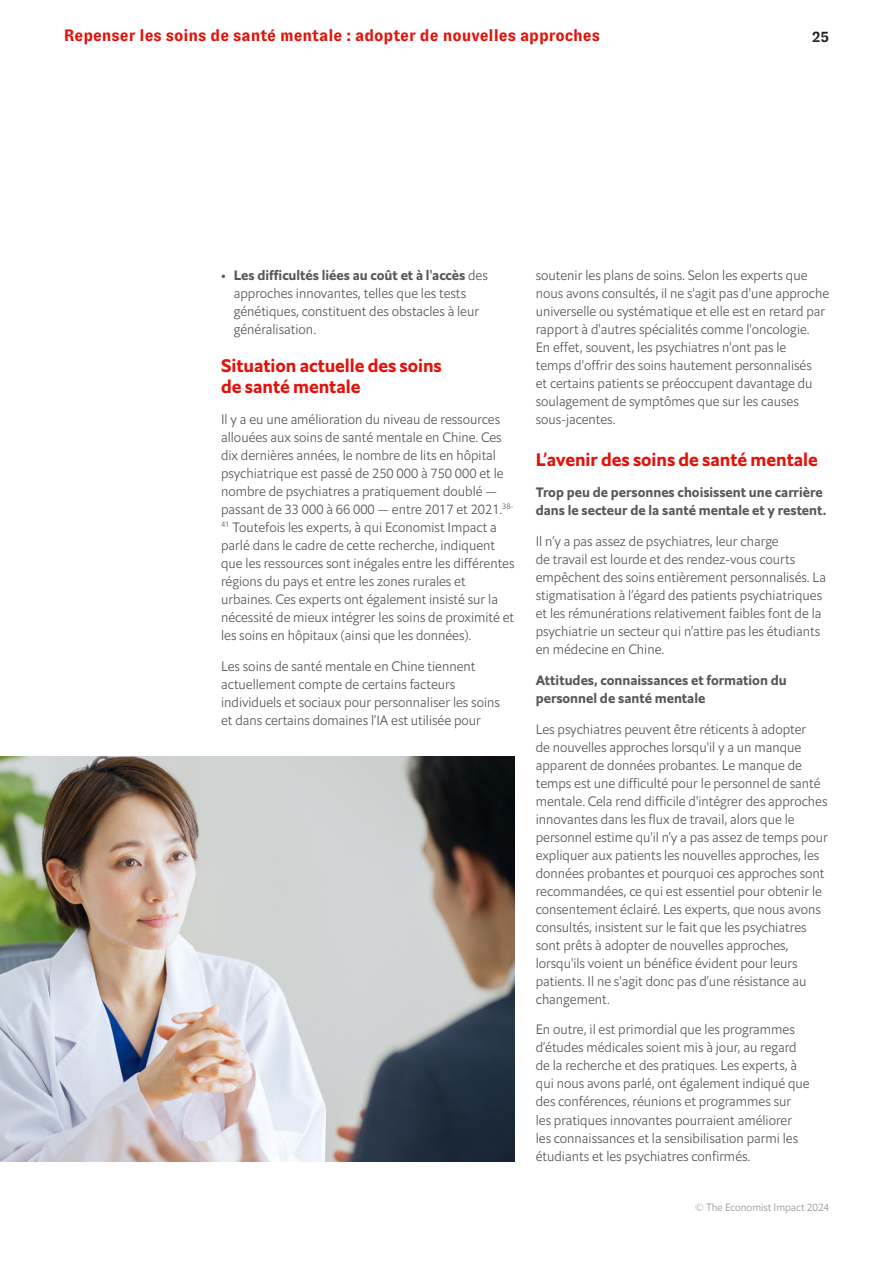
<style>
.page{position:relative;width:893px;height:1263px;background:#fff}
.page>*{position:absolute;margin:0;border:0;box-sizing:border-box;transform-origin:0 0}
._2__Page_subheader{font:18px/21px "Econ Sans Bol";color:#e3120b}
.t1{font:700 16.5px "GT Zirkon";color:#e3120b}
.t2{font:700 15px "GT Zirkon";color:#231f20}
._4__Body_text{font:13.5px/18px "Econ Sans Lig";color:#57585a}
._4__Body_text-2{font:13.5px/18px "Econ Sans Bol";color:#57585a}
.t3{font:10.5px "Econ Sans Lig";color:#939598}
.s1{font-size:14.25px}
.s2{font-family:"Econ Sans Bol"}
</style>
<div class="page">
<img style="left:0;top:756px;width:514px;height:405px">
<p class="t1" style="left:64px;top:27px;width:538px">Repenser les soins de santé mentale : adopter de nouvelles approches</p>
<p class="t2" style="left:812px;top:28px;width:18px">25</p>
<p class="_4__Body_text" style="left:234px;top:266px;width:255px;text-indent:-13px"><span class="s1">•</span> <span class="s2">Les difficultés liées au coût et à l'accès</span> des approches innovantes, telles que les tests génétiques, constituent des obstacles à leur généralisation.</p>
<p class="_2__Page_subheader" style="left:221px;top:355px;width:222px">Situation actuelle des soins de santé mentale</p>
<p class="_4__Body_text" style="left:221px;top:410px;width:295px">Il y a eu une amélioration du niveau de ressources allouées aux soins de santé mentale en Chine. Ces dix dernières années, le nombre de lits en hôpital psychiatrique est passé de 250 000 à 750 000 et le nombre de psychiatres a pratiquement doublé — passant de 33 000 à 66 000 — entre 2017 et 2021.<sup>38- 41</sup> Toutefois les experts, à qui Economist Impact a parlé dans le cadre de cette recherche, indiquent que les ressources sont inégales entre les différentes régions du pays et entre les zones rurales et urbaines. Ces experts ont également insisté sur la nécessité de mieux intégrer les soins de proximité et les soins en hôpitaux (ainsi que les données).</p>
<p class="_4__Body_text" style="left:221px;top:657px;width:280px">Les soins de santé mentale en Chine tiennent actuellement compte de certains facteurs individuels et sociaux pour personnaliser les soins et dans certains domaines l’IA est utilisée pour</p>
<p class="_4__Body_text" style="left:536px;top:266px;width:295px">soutenir les plans de soins. Selon les experts que nous avons consultés, il ne s'agit pas d'une approche universelle ou systématique et elle est en retard par rapport à d'autres spécialités comme l'oncologie.<br>En effet, souvent, les psychiatres n'ont pas le<br>temps d'offrir des soins hautement personnalisés<br>et certains patients se préoccupent davantage du soulagement de symptômes que sur les causes sous-jacentes.</p>
<p class="_2__Page_subheader" style="left:536px;top:450px;width:283px">L’avenir des soins de santé mentale</p>
<p class="_4__Body_text-2" style="left:536px;top:484px;width:292px">Trop peu de personnes choisissent une carrière dans le secteur de la santé mentale et y restent.</p>
<p class="_4__Body_text" style="left:536px;top:532px;width:292px">Il n’y a pas assez de psychiatres, leur charge<br>de travail est lourde et des rendez-vous courts empêchent des soins entièrement personnalisés. La stigmatisation à l’égard des patients psychiatriques et les rémunérations relativement faibles font de la psychiatrie un secteur qui n’attire pas les étudiants en médecine en Chine.</p>
<p class="_4__Body_text-2" style="left:536px;top:671px;width:253px">Attitudes, connaissances et formation du personnel de santé mentale</p>
<p class="_4__Body_text" style="left:536px;top:720px;width:294px">Les psychiatres peuvent être réticents à adopter<br>de nouvelles approches lorsqu'il y a un manque apparent de données probantes. Le manque de temps est une difficulté pour le personnel de santé mentale. Cela rend difficile d'intégrer des approches innovantes dans les flux de travail, alors que le personnel estime qu'il n’y a pas assez de temps pour expliquer aux patients les nouvelles approches, les données probantes et pourquoi ces approches sont recommandées, ce qui est essentiel pour obtenir le consentement éclairé. Les experts, que nous avons consultés, insistent sur le fait que les psychiatres sont prêts à adopter de nouvelles approches, lorsqu'ils voient un bénéfice évident pour leurs patients. Il ne s'agit donc pas d’une résistance au changement.</p>
<p class="_4__Body_text" style="left:536px;top:1021px;width:275px">En outre, il est primordial que les programmes d’études médicales soient mis à jour, au regard de la recherche et des pratiques. Les experts, à qui nous avons parlé, ont également indiqué que des conférences, réunions et programmes sur les pratiques innovantes pourraient améliorer les connaissances et la sensibilisation parmi les étudiants et les psychiatres confirmés.</p>
<p class="t3" style="left:695px;top:1201px;width:136px">© The Economist Impact 2024</p>
</div>
